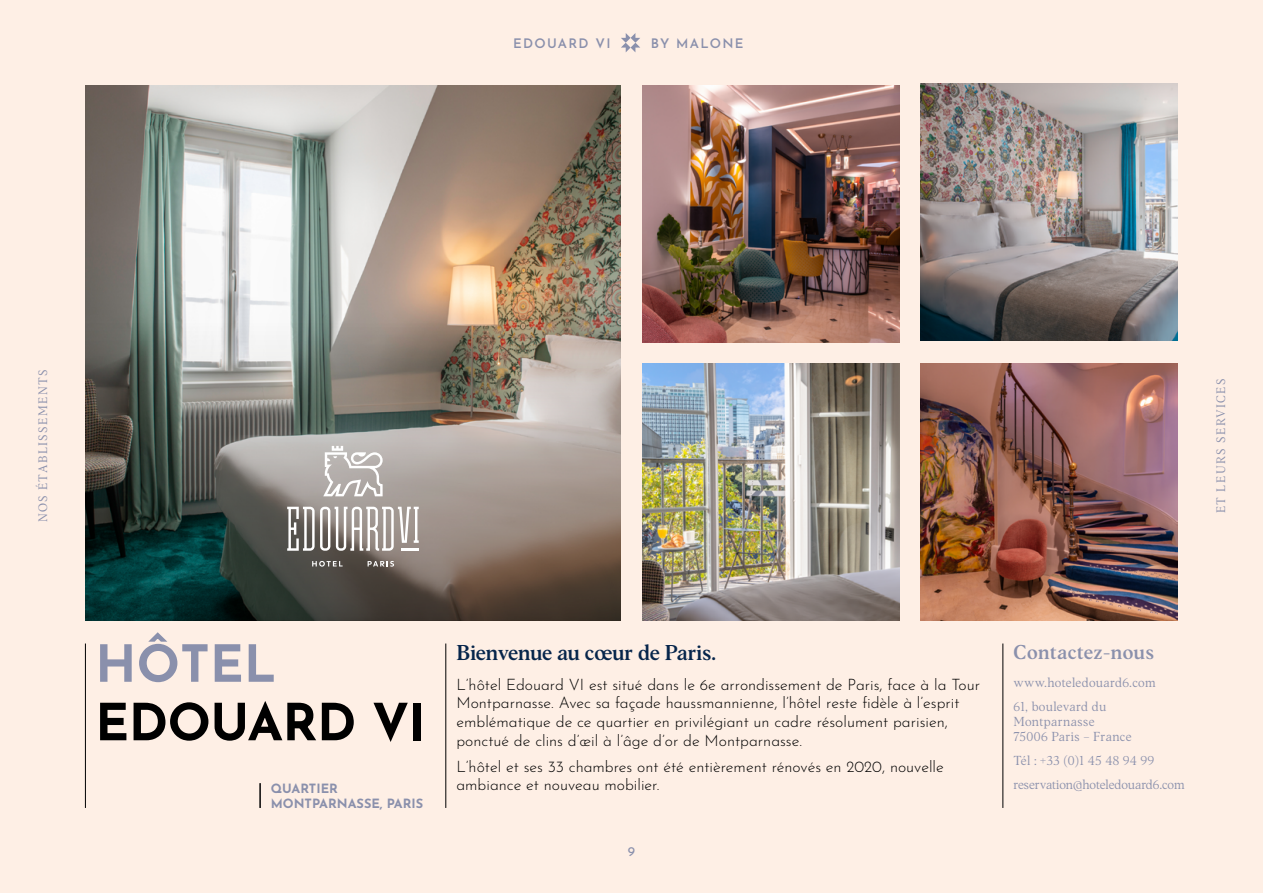
<style>
.page{position:relative;width:1263px;height:893px;background:#feefe5}
.page>*{position:absolute;margin:0;border:0;box-sizing:border-box;transform-origin:0 0}
.t1{font:700 51px "Josefin Sans";letter-spacing:-.01em;color:#000}
.t2{font:700 51px "Josefin Sans";color:#8a90ac}
.t3{font:500 21px "Albra Text";letter-spacing:-.01em;color:#06254b}
.t4{font:500 19.5px "Albra Text";letter-spacing:.015em;color:#8a90ac}
.t5{font:300 15.75px/18.9px "Josefin Sans";color:#000}
.t6{font:13.5px "Josefin Sans";color:#8a90ac}
.t7{font:600 13.2px "Josefin Sans";letter-spacing:.1em;color:#8a90ac}
.t8{font:300 12.75px/23.9px "Albra Text";letter-spacing:.015em;color:#8a90ac}
.t9{font:700 12.75px/15.3px "Josefin Sans";color:#8a90ac}
.t10{font:300 12px "Albra Text";letter-spacing:.115em;color:#8a90ac}
</style>
<div class="page">
<img style="left:921px;top:84px;width:257px;height:257px">
<img style="left:642px;top:364px;width:257px;height:257px">
<img style="left:921px;top:364px;width:257px;height:257px">
<img style="left:642px;top:85px;width:257px;height:257px">
<hr style="left:85px;top:643px;width:1px;height:165px;background:#000">
<svg style="left:621px;top:33px;width:19px;height:19px"></svg>
<img style="left:85px;top:85px;width:536px;height:238px">
<hr style="left:445px;top:643px;width:1px;height:165px;background:#000">
<svg style="left:260px;top:783px;width:1px;height:25px"></svg>
<hr style="left:1002px;top:643px;width:1px;height:165px;background:#000">
<img style="left:85px;top:323px;width:536px;height:298px">
<svg style="left:323px;top:446px;width:60px;height:50px;background:#c8c4c2"></svg>
<svg style="left:312px;top:561px;width:31px;height:6px"></svg>
<svg style="left:368px;top:561px;width:26px;height:6px"></svg>
<svg style="left:287px;top:507px;width:132px;height:44px;background:#aea8a4"></svg>
<p class="t7" style="left:513px;top:33px;width:99px">EDOUARD VI</p>
<p class="t7" style="left:651px;top:33px;width:94px">BY MALONE</p>
<p class="t10" style="left:34px;top:522px;width:154px;rotate:-90deg">NOS ÉTABLISSEMENTS</p>
<p class="t10" style="left:1212px;top:513px;width:136px;rotate:-90deg">ET LEURS SERVICES</p>
<h1 class="t2" style="left:95px;top:626px;width:183px">HÔTEL</h1>
<h1 class="t1" style="left:95px;top:684px;width:332px">EDOUARD VI</h1>
<p class="t9" style="left:271px;top:779px;width:154px">QUARTIER<br>MONTPARNASSE, PARIS</p>
<h2 class="t3" style="left:456px;top:637px;width:261px">Bienvenue au cœur de Paris.</h2>
<p class="t5" style="left:456px;top:673px;width:525px">L’hôtel Edouard VI est situé dans le 6e arrondissement de Paris, face à la Tour Montparnasse. Avec sa façade haussmannienne, l’hôtel reste fidèle à l’esprit emblématique de ce quartier en privilégiant un cadre résolument parisien, ponctué de clins d’œil à l’âge d’or de Montparnasse.</p>
<p class="t5" style="left:456px;top:755px;width:489px">L’hôtel et ses 33 chambres ont été entièrement rénovés en 2020, nouvelle ambiance et nouveau mobilier.</p>
<p class="t6" style="left:628px;top:841px;width:9px">9</p>
<p class="t4" style="left:1013px;top:638px;width:142px">Contactez-nous</p>
<p class="t8" style="left:1013px;top:670px;width:144px">www.hoteledouard6.com<br>61, boulevard du</p>
<p class="t8" style="left:1013px;top:713px;width:120px;line-height:15.3px">Montparnasse<br>75006 Paris – France</p>
<p class="t8" style="left:1013px;top:748px;width:173px">Tél : +33 (0)1 45 48 94 99 reservation@hoteledouard6.com</p>
</div>
